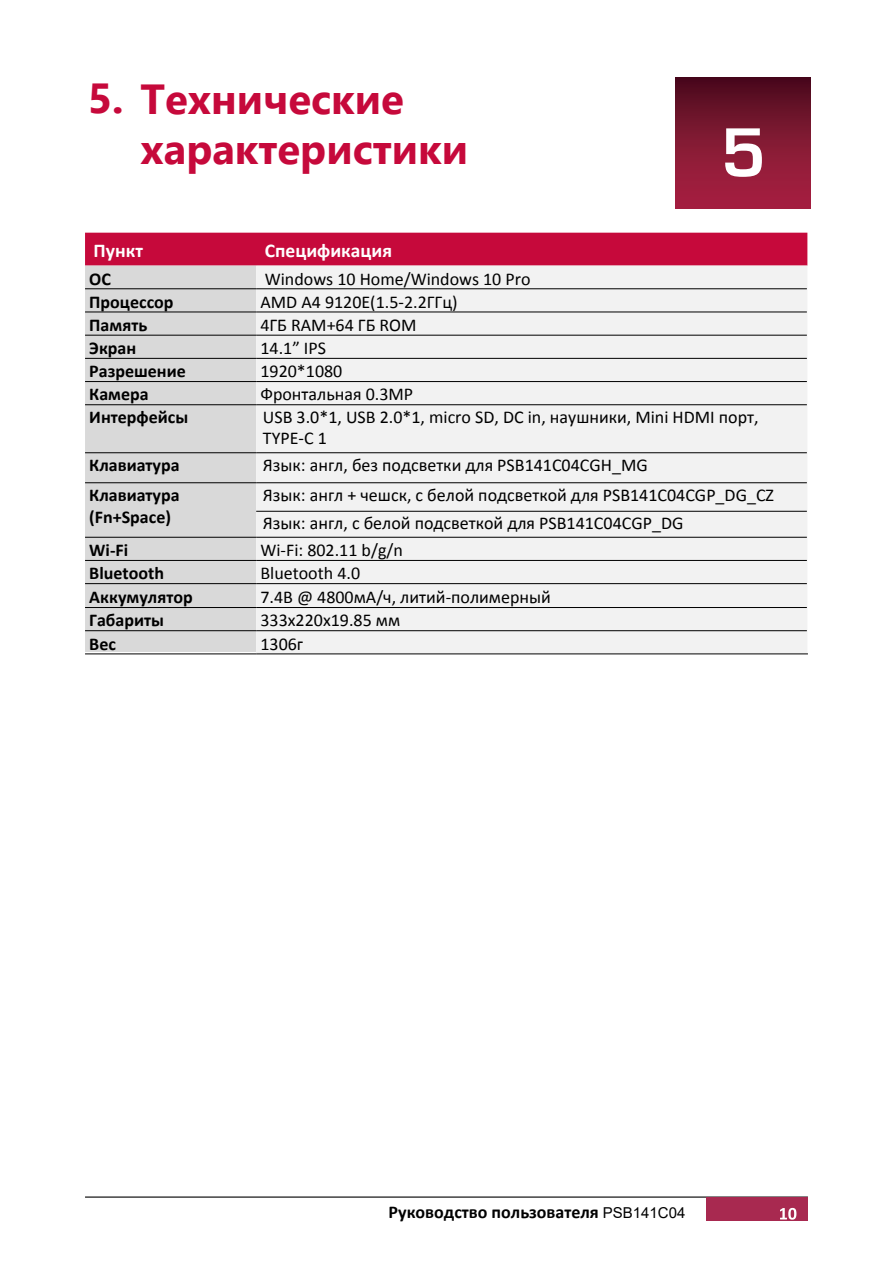
<style>
.page{position:relative;width:893px;height:1263px;background:#fff}
.page>*{position:absolute;margin:0;border:0;box-sizing:border-box;transform-origin:0 0}
.t1{font:700 72px "Eurostile";color:#fff}
.t2{font:700 42px/50.4px "Segoe UI";color:#c6093b}
.t3{font:700 19.5px "Calibri";color:#fff}
.t4{font:18px/21.6px "Calibri";color:#000}
.t5{font:700 18px/21.6px "Calibri";color:#000}
.s1{font-family:"Arial";font-weight:400;font-size:15px}
</style>
<div class="page">
<hr style="left:85px;top:1196px;width:723px;height:1px;background:#000">
<div style="left:85px;top:233px;width:722px;height:33px;background:#c6093b"></div>
<div style="left:85px;top:266px;width:171px;height:386px;background:#d9d9d9"></div>
<div style="left:256px;top:266px;width:551px;height:387px;background:#f2f2f2"></div>
<hr style="left:85px;top:288px;width:171px;height:1px;background:#000">
<hr style="left:256px;top:288px;width:551px;height:1px;background:#000">
<hr style="left:85px;top:312px;width:171px;height:1px;background:#000">
<hr style="left:256px;top:312px;width:551px;height:1px;background:#000">
<hr style="left:85px;top:335px;width:171px;height:1px;background:#000">
<hr style="left:256px;top:335px;width:551px;height:1px;background:#000">
<hr style="left:85px;top:358px;width:171px;height:1px;background:#000">
<hr style="left:256px;top:358px;width:551px;height:1px;background:#000">
<hr style="left:85px;top:381px;width:171px;height:1px;background:#000">
<hr style="left:256px;top:381px;width:551px;height:1px;background:#000">
<hr style="left:85px;top:404px;width:171px;height:1px;background:#000">
<hr style="left:256px;top:404px;width:551px;height:1px;background:#000">
<hr style="left:85px;top:537px;width:171px;height:1px;background:#000">
<hr style="left:256px;top:537px;width:551px;height:1px;background:#000">
<hr style="left:85px;top:560px;width:171px;height:1px;background:#000">
<hr style="left:256px;top:560px;width:551px;height:1px;background:#000">
<hr style="left:85px;top:583px;width:171px;height:1px;background:#000">
<hr style="left:256px;top:583px;width:551px;height:1px;background:#000">
<hr style="left:85px;top:607px;width:171px;height:1px;background:#000">
<hr style="left:256px;top:607px;width:551px;height:1px;background:#000">
<hr style="left:85px;top:630px;width:171px;height:1px;background:#000">
<hr style="left:256px;top:630px;width:551px;height:1px;background:#000">
<hr style="left:85px;top:653px;width:171px;height:1px;background:#000">
<hr style="left:256px;top:653px;width:552px;height:1px;background:#000">
<div style="left:706px;top:1197px;width:102px;height:24px;background:#a82950"></div>
<svg style="left:780px;top:1208px;width:16px;height:12px"></svg>
<div style="left:676px;top:77px;width:135px;height:131px;background:linear-gradient(to bottom,#4f0c1e,#af2344)"></div>
<hr style="left:85px;top:452px;width:171px;height:1px;background:#000">
<hr style="left:256px;top:452px;width:551px;height:1px;background:#000">
<hr style="left:85px;top:482px;width:171px;height:1px;background:#000">
<hr style="left:256px;top:482px;width:551px;height:1px;background:#000">
<hr style="left:256px;top:511px;width:551px;height:1px;background:#000">
<h2 class="t2" style="left:141px;top:73px;width:329px;text-indent:-53px">5. Технические характеристики</h2>
<p class="t3" style="left:94px;top:237px;width:51px">Пункт</p>
<p class="t5" style="left:89px;top:267px;width:23px">ОС</p>
<p class="t3" style="left:265px;top:237px;width:129px">Спецификация</p>
<p class="t4" style="left:265px;top:268px;width:267px">Windows 10 Home/Windows 10 Pro</p>
<h1 class="t1" style="left:721px;top:113px;width:47px">5</h1>
<p class="t5" style="left:89px;top:291px;width:86px">Процессор</p>
<p class="t4" style="left:260px;top:290px;width:199px">AMD A4 9120E(1.5-2.2ГГц)</p>
<p class="t5" style="left:89px;top:314px;width:59px">Память</p>
<p class="t4" style="left:260px;top:314px;width:158px">4ГБ RAM+64 ГБ ROM</p>
<p class="t5" style="left:89px;top:337px;width:48px">Экран</p>
<p class="t4" style="left:260px;top:337px;width:67px">14.1” IPS</p>
<p class="t5" style="left:89px;top:360px;width:98px">Разрешение</p>
<p class="t4" style="left:260px;top:360px;width:83px">1920*1080</p>
<p class="t5" style="left:89px;top:383px;width:61px">Камера</p>
<p class="t4" style="left:260px;top:383px;width:154px">Фронтальная 0.3MP</p>
<p class="t5" style="left:89px;top:406px;width:100px">Интерфейсы</p>
<p class="t4" style="left:263px;top:405px;width:497px">USB 3.0*1, USB 2.0*1, micro SD, DC in, наушники, Mini HDMI порт,<br>TYPE-C 1</p>
<p class="t5" style="left:89px;top:454px;width:92px">Клавиатура</p>
<p class="t4" style="left:263px;top:453px;width:386px">Язык: англ, без подсветки для PSB141C04CGH_MG</p>
<p class="t5" style="left:89px;top:484px;width:92px">Клавиатура (Fn+Space)</p>
<p class="t4" style="left:263px;top:480px;width:513px;line-height:28.5px">Язык: англ + чешск, с белой подсветкой для PSB141C04CGP_DG_CZ<br>Язык: англ, с белой подсветкой для PSB141C04CGP_DG</p>
<p class="t5" style="left:89px;top:539px;width:40px">Wi-Fi</p>
<p class="t4" style="left:260px;top:539px;width:144px">Wi-Fi: 802.11 b/g/n</p>
<p class="t5" style="left:89px;top:562px;width:76px">Bluetooth</p>
<p class="t4" style="left:260px;top:562px;width:101px">Bluetooth 4.0</p>
<p class="t5" style="left:89px;top:586px;width:105px">Аккумулятор</p>
<p class="t4" style="left:260px;top:586px;width:292px">7.4В @ 4800мА/ч, литий-полимерный</p>
<p class="t5" style="left:89px;top:609px;width:76px">Габариты</p>
<p class="t4" style="left:260px;top:609px;width:141px">333x220х19.85 мм</p>
<p class="t5" style="left:89px;top:632px;width:28px">Вес</p>
<p class="t4" style="left:260px;top:632px;width:44px">1306г</p>
<p class="t5" style="left:389px;top:1201px;width:298px">Руководство пользователя <span class="s1">PSB141C04</span></p>
</div>
